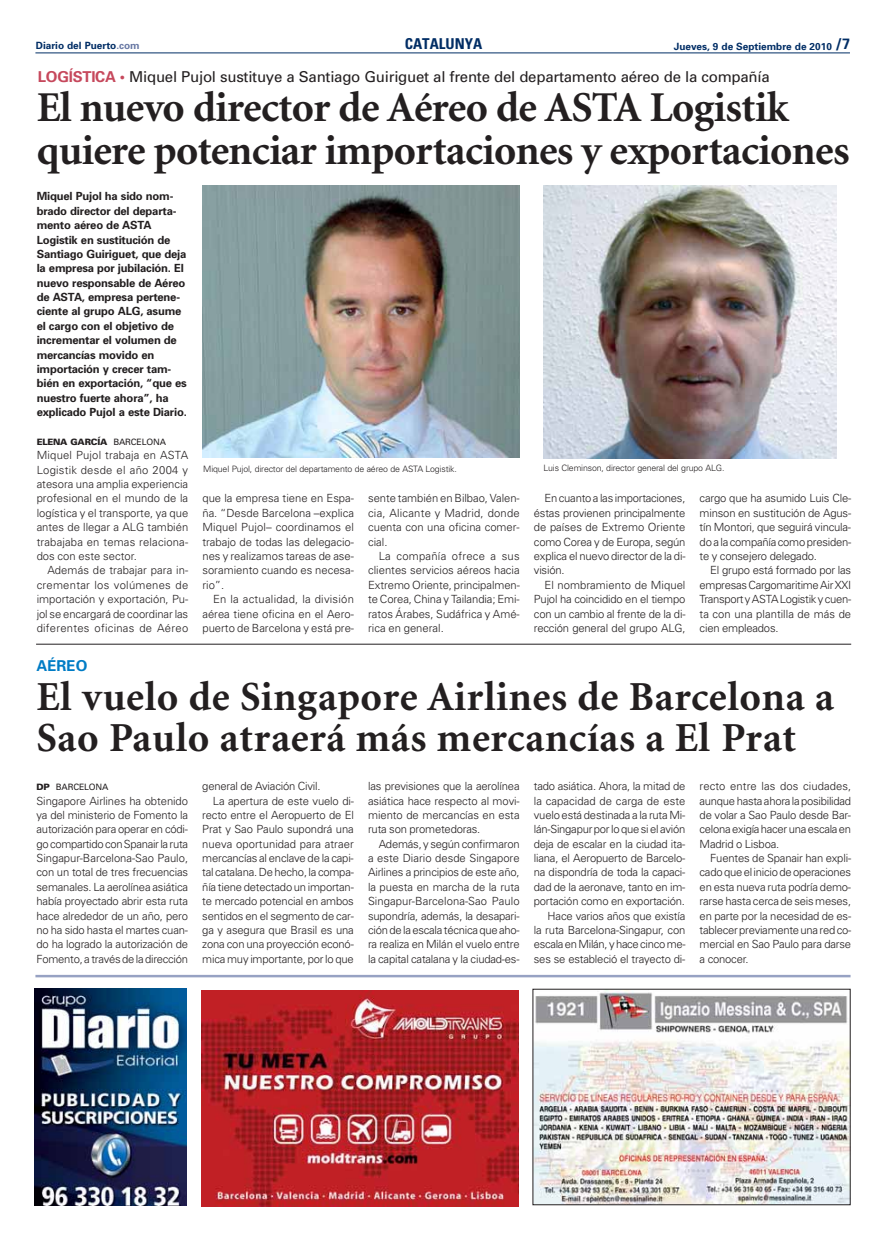
<style>
.page{position:relative;width:886px;height:1241px;background:#fff}
.page>*{position:absolute;margin:0;border:0;box-sizing:border-box;transform-origin:0 0}
.t1{font:700 42.5px/42.5px "Minion";letter-spacing:-.015em;color:#231f20}
.t2{font:700 41.25px/41.2px "Minion";letter-spacing:.015em;color:#231f20}
.t3{font:15px "Univers";letter-spacing:-.015em;color:#231f20}
.t4{font:700 condensed 15px "Univers";color:#002d65}
.t5{font:700 15px "Univers";color:#007cc5}
.t6{font:300 11.25px/14.4px "Univers";letter-spacing:-.015em;color:#231f20;text-align:justify}
.t7{font:700 11.25px/14.4px "Univers";letter-spacing:-.015em;color:#231f20}
.t8{font:300 11.25px "Univers";letter-spacing:.005em;color:#231f20}
.t9{font:700 10px "Univers";color:#002d65}
.t10{font:300 8.75px "Univers";letter-spacing:-.015em;color:#231f20}
.t11{font:900 8.75px "Univers";letter-spacing:-.02em;color:#231f20}
.t12{font:8.75px "Univers";letter-spacing:-.015em;color:#231f20}
.s1{color:#6878a4}
.s2{font-size:15px}
.s3{font-weight:700;color:#c6485c}
.s4{font-weight:400}
.s5{font-weight:900}
</style>
<div class="page">
<hr style="left:35px;top:53px;width:815px;height:1px;background:#002d65">
<img style="left:35px;top:988px;width:151px;height:217px">
<hr style="left:35px;top:974px;width:815px;height:3px;background:#97a2c3">
<img style="left:535px;top:990px;width:313px;height:212px">
<img style="left:201px;top:990px;width:318px;height:215px">
<img style="left:203px;top:185px;width:316px;height:273px">
<img style="left:544px;top:186px;width:292px;height:273px">
<hr style="left:36px;top:644px;width:815px;height:1px;background:#231f20">
<p class="t9" style="left:36px;top:42px;width:105px">Diario del Puerto<span class="s1">.com</span></p>
<h3 class="t4" style="left:405px;top:39px;width:79px">CATALUNYA</h3>
<p class="t9" style="left:674px;top:42px;width:178px">Jueves, 9 de Septiembre de 2010 <span class="s2">/7</span></p>
<h3 class="t3" style="left:38px;top:71px;width:733px"><span class="s3">LOGÍSTICA •</span> Miquel Pujol sustituye a Santiago Guiriguet al frente del departamento aéreo de la compañía</h3>
<h1 class="t1" style="left:37px;top:90px;width:814px">El nuevo director de Aéreo de ASTA Logistik quiere potenciar importaciones y exportaciones</h1>
<p class="t7" style="left:37px;top:190px;width:152px">Miquel Pujol ha sido nom&shy;brado director del departa&shy;mento aéreo de ASTA<br>Logistik en sustitución de<br>Santiago Guiriguet, que deja la empresa por jubilación. El nuevo responsable de Aéreo de ASTA, empresa pertene&shy;ciente al grupo ALG, asume el cargo con el objetivo de incrementar el volumen de mercancías movido en importación y crecer tam&shy;bién en exportación, “que es nuestro fuerte ahora”, ha explicado Pujol a este Diario.</p>
<p class="t11" style="left:37px;top:438px;width:131px">ELENA GARCÍA <span class="s4">BARCELONA</span></p>
<p class="t6" style="left:37px;top:449px;width:153px">Miquel Pujol trabaja en ASTA Logistik desde el año 2004 y atesora una amplia experiencia profesional en el mundo de la logística y el transporte, ya que antes de llegar a ALG también trabajaba en temas relaciona&shy;dos con este sector.</p>
<p class="t6" style="left:37px;top:564px;width:153px;text-indent:11px">Además de trabajar para in&shy;crementar los volúmenes de importación y exportación, Pu&shy;jol se encargará de coordinar las diferentes oficinas de Aéreo</p>
<h3 class="t5" style="left:37px;top:660px;width:52px">AÉREO</h3>
<p class="t10" style="left:203px;top:465px;width:255px">Miquel Pujol, director del departamento de aéreo de ASTA Logistik.</p>
<p class="t6" style="left:202px;top:492px;width:153px">que la empresa tiene en Espa&shy;ña. “Desde Barcelona –explica Miquel Pujol– coordinamos el trabajo de todas las delegacio&shy;nes y realizamos tareas de ase&shy;soramiento cuando es necesa&shy;rio”.</p>
<p class="t6" style="left:202px;top:593px;width:153px;text-indent:11px">En la actualidad, la división aérea tiene oficina en el Aero&shy;puerto de Barcelona y está pre-</p>
<p class="t6" style="left:368px;top:492px;width:153px">sente también en Bilbao, Valen&shy;cia, Alicante y Madrid, donde cuenta con una oficina comer&shy;cial.</p>
<p class="t6" style="left:368px;top:550px;width:153px;text-indent:11px">La compañía ofrece a sus clientes servicios aéreos hacia Extremo Oriente, principalmen&shy;te Corea, China y Tailandia; Emi&shy;ratos Árabes, Sudáfrica y Amé&shy;rica en general.</p>
<p class="t10" style="left:543px;top:464px;width:182px">Luis Cleminson, director general del grupo ALG.</p>
<p class="t6" style="left:534px;top:492px;width:153px;text-indent:11px">En cuanto a las importaciones, éstas provienen principalmente de países de Extremo Oriente como Corea y de Europa, según explica el nuevo director de la di&shy;visión.</p>
<p class="t6" style="left:534px;top:579px;width:153px;text-indent:11px">El nombramiento de Miquel Pujol ha coincidido en el tiempo con un cambio al frente de la di&shy;rección general del grupo ALG,</p>
<p class="t6" style="left:700px;top:492px;width:153px">cargo que ha asumido Luis Cle&shy;minson en sustitución de Agus&shy;tín Montori, que seguirá vincula&shy;do a la compañía como presiden&shy;te y consejero delegado.</p>
<p class="t6" style="left:700px;top:564px;width:153px;text-indent:11px">El grupo está formado por las empresas Cargomaritime Air XXI Transport y ASTA Logistik y cuen&shy;ta con una plantilla de más de cien empleados.</p>
<h2 class="t2" style="left:37px;top:679px;width:799px">El vuelo de Singapore Airlines de Barcelona a<br>Sao Paulo atraerá más mercancías a El Prat</h2>
<p class="t12" style="left:37px;top:783px;width:74px"><span class="s5">DP</span> BARCELONA</p>
<p class="t6" style="left:37px;top:794px;width:153px">Singapore Airlines ha obtenido ya del ministerio de Fomento la autorización para operar en códi&shy;go compartido con Spanair la ruta Singapur-Barcelona-Sao Paulo, con un total de tres frecuencias semanales. La aerolínea asiática había proyectado abrir esta ruta hace alrededor de un año, pero no ha sido hasta el martes cuan&shy;do ha logrado la autorización de Fomento, a través de la dirección</p>
<p class="t6" style="left:202px;top:780px;width:120px">general de Aviación Civil.</p>
<p class="t6" style="left:213px;top:794px;width:143px">La apertura de este vuelo di-</p>
<p class="t6" style="left:202px;top:809px;width:153px">recto entre el Aeropuerto de El</p>
<p class="t6" style="left:202px;top:823px;width:153px">Prat y Sao Paulo supondrá una</p>
<p class="t8" style="left:202px;top:839px;width:153px">nueva oportunidad para atraer</p>
<p class="t6" style="left:202px;top:852px;width:153px">mercancías al enclave de la capi-</p>
<p class="t6" style="left:202px;top:866px;width:153px">tal catalana. De hecho, la compa-</p>
<p class="t6" style="left:202px;top:880px;width:153px">ñía tiene detectado un importan-</p>
<p class="t6" style="left:202px;top:895px;width:153px">te mercado potencial en ambos</p>
<p class="t6" style="left:202px;top:909px;width:153px">sentidos en el segmento de car-</p>
<p class="t6" style="left:202px;top:924px;width:153px">ga y asegura que Brasil es una</p>
<p class="t6" style="left:202px;top:938px;width:153px">zona con una proyección econó-</p>
<p class="t6" style="left:202px;top:952px;width:153px">mica muy importante, por lo que</p>
<p class="t6" style="left:368px;top:780px;width:153px">las previsiones que la aerolínea asiática hace respecto al movi&shy;miento de mercancías en esta ruta son prometedoras.</p>
<p class="t6" style="left:368px;top:837px;width:153px;text-indent:11px">Además, y según confirmaron a este Diario desde Singapore Airlines a principios de este año, la puesta en marcha de la ruta Singapur-Barcelona-Sao Paulo supondría, además, la desapari&shy;ción de la escala técnica que aho&shy;ra realiza en Milán el vuelo entre la capital catalana y la ciudad-es-</p>
<p class="t6" style="left:534px;top:780px;width:153px;text-align:right">tado asiática. Ahora, la mitad de la capacidad de carga de este vuelo está destinada a la ruta Mi&shy;lán-Singapur por lo que si el avión deja de escalar en la ciudad ita&shy;liana, el Aeropuerto de Barcelo&shy;na dispondría de toda la capaci&shy;dad de la aeronave, tanto en im&shy;portación como en exportación.<br>Hace varios años que existía<br>la ruta Barcelona-Singapur, con escala en Milán, y hace cinco me&shy;ses se estableció el trayecto di-</p>
<p class="t6" style="left:699px;top:780px;width:153px">recto entre las dos ciudades, aunque hasta ahora la posibilidad de volar a Sao Paulo desde Bar&shy;celona exigía hacer una escala en Madrid o Lisboa.</p>
<p class="t6" style="left:699px;top:852px;width:153px;text-indent:11px">Fuentes de Spanair han expli&shy;cado que el inicio de operaciones en esta nueva ruta podría demo&shy;rarse hasta cerca de seis meses, en parte por la necesidad de es&shy;tablecer previamente una red co&shy;mercial en Sao Paulo para darse a conocer.</p>
</div>
